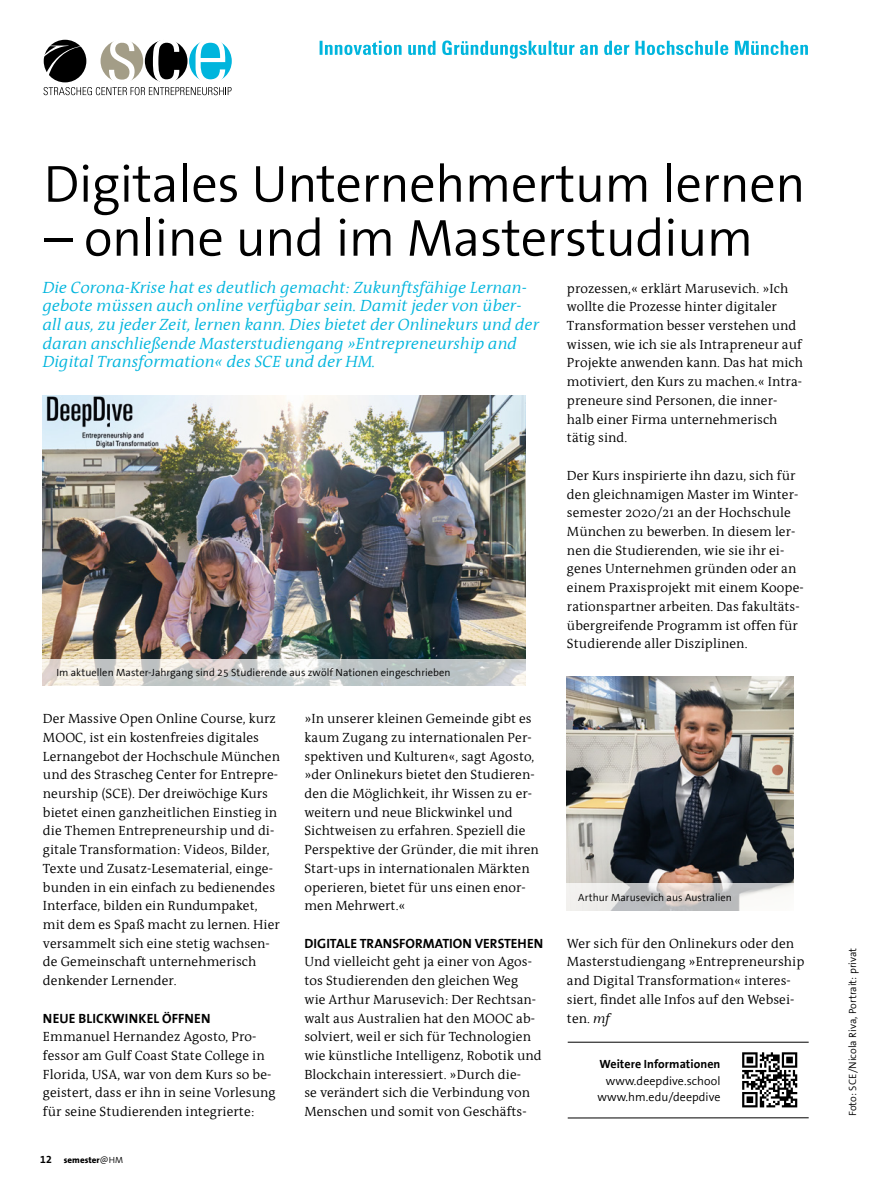
<style>
.page{position:relative;width:893px;height:1191px;background:#fff}
.page>*{position:absolute;margin:0;border:0;box-sizing:border-box;transform-origin:0 0}
.t1{font:52.5px "FHM The Sans";letter-spacing:-.01em;color:#000}
.fließtext_Kopie{font:italic 16.5px/18.8px "FHM Antiqua";letter-spacing:.005em;color:#00b5dd}
.fließtext_Kopie_3{font:13.5px/18.8px "FHM Antiqua";letter-spacing:.005em;color:#000}
.fließtext_Kopie_2{font:13.5px/18.8px "FHM Antiqua";letter-spacing:.005em;color:#000}
.fließtext_Kopie_2-2{font:700 13.5px "FHM Antiqua";letter-spacing:.005em;color:#000}
.Code-Text{font:12px "FHM The Sans";letter-spacing:.005em;color:#000}
.Code-Text-2{font:700 12px "FHM The Sans";letter-spacing:.005em;color:#000}
.fließtext_Kopie_3-2{font:10.5px "FHM The Sans";letter-spacing:.005em;color:#000}
.t2{font:800 9px "The Sans";letter-spacing:.005em;color:#000}
.s1{font-family:"The Sans Bold Expert";font-weight:400;font-size:10.5px}
.s2{font-family:"FHM The Sans";font-weight:400}
.s3{font-style:italic}
</style>
<div class="page">
<svg style="left:320px;top:40px;width:488px;height:19px"></svg>
<svg style="left:43px;top:39px;width:189px;height:56px"></svg>
<hr style="left:568px;top:1042px;width:241px;height:1px;background:#000">
<hr style="left:568px;top:1117px;width:241px;height:1px;background:#000">
<svg style="left:742px;top:1052px;width:55px;height:55px"></svg>
<img style="left:43px;top:395px;width:482px;height:264px">
<svg style="left:42px;top:659px;width:484px;height:27px;background:#d0d2d1"></svg>
<img style="left:567px;top:676px;width:226px;height:206px">
<svg style="left:566px;top:882px;width:228px;height:28px"></svg>
<p class="t1" style="left:44px;top:157px;width:763px">Digitales Unternehmertum lernen</p>
<p class="t1" style="left:44px;top:211px;width:711px">– online und im Masterstudium</p>
<p class="fließtext_Kopie" style="left:43px;top:278px;width:498px">Die Corona-Krise hat es deutlich gemacht: Zukunftsfähige Lernan&shy;gebote müssen auch online verfügbar sein. Damit jeder von über&shy;all aus, zu jeder Zeit, lernen kann. Dies bietet der Onlinekurs und der daran anschließende Masterstudiengang »Entrepreneurship and Digital Transformation« des SCE und der HM.</p>
<p class="fließtext_Kopie_3-2" style="left:56px;top:667px;width:396px">Im aktuellen Master-Jahrgang sind 25 Studierende aus zwölf Nationen eingeschrieben</p>
<p class="fließtext_Kopie_2" style="left:43px;top:709px;width:238px">Der Massive Open Online Course, kurz MOOC, ist ein kostenfreies digitales Lernangebot der Hochschule München und des Strascheg Center for Entrepre&shy;neurship (SCE). Der dreiwöchige Kurs bietet einen ganzheitlichen Einstieg in die Themen Entrepreneurship und di&shy;gitale Transformation: Videos, Bilder, Texte und Zusatz-Lesematerial, einge&shy;bunden in ein einfach zu bedienendes Interface, bilden ein Rundumpaket, mit dem es Spaß macht zu lernen. Hier versammelt sich eine stetig wachsen&shy;de Gemeinschaft unternehmerisch denkender Lernender.</p>
<p class="fließtext_Kopie_2-2" style="left:43px;top:1010px;width:169px">NEUE BLICKWINKEL ÖFFNEN</p>
<p class="fließtext_Kopie_2" style="left:43px;top:1027px;width:234px">Emmanuel Hernandez Agosto, Pro&shy;fessor am Gulf Coast State College in Florida, USA, war von dem Kurs so be&shy;geistert, dass er ihn in seine Vorlesung für seine Studierenden integrierte:</p>
<p class="t2" style="left:40px;top:1152px;width:84px"><span class="s1">12</span> semester<span class="s2">@HM</span></p>
<p class="fließtext_Kopie_2" style="left:304px;top:709px;width:236px">»In unserer kleinen Gemeinde gibt es kaum Zugang zu internationalen Per&shy;spektiven und Kulturen«, sagt Agosto, »der Onlinekurs bietet den Studieren&shy;den die Möglichkeit, ihr Wissen zu er&shy;weitern und neue Blickwinkel und Sichtweisen zu erfahren. Speziell die Perspektive der Gründer, die mit ihren Start-ups in internationalen Märkten operieren, bietet für uns einen enor&shy;men Mehrwert.«</p>
<p class="fließtext_Kopie_2-2" style="left:304px;top:936px;width:240px">DIGITALE TRANSFORMATION VERSTEHEN</p>
<p class="fließtext_Kopie_3" style="left:304px;top:953px;width:239px">Und vielleicht geht ja einer von Agos&shy;tos Studierenden den gleichen Weg wie Arthur Marusevich: Der Rechtsan&shy;walt aus Australien hat den MOOC ab&shy;solviert, weil er sich für Technologien wie künstliche Intelligenz, Robotik und Blockchain interessiert. »Durch die-<br>se verändert sich die Verbindung von Menschen und somit von Geschäfts-</p>
<p class="fließtext_Kopie_3" style="left:567px;top:279px;width:238px">prozessen,« erklärt Marusevich. »Ich wollte die Prozesse hinter digitaler Transformation besser verstehen und wissen, wie ich sie als Intrapreneur auf Projekte anwenden kann. Das hat mich motiviert, den Kurs zu machen.« Intra&shy;preneure sind Personen, die inner&shy;halb einer Firma unternehmerisch tätig sind.</p>
<p class="fließtext_Kopie_3" style="left:567px;top:466px;width:238px">Der Kurs inspirierte ihn dazu, sich für den gleichnamigen Master im Winter&shy;semester 2020/21 an der Hochschule München zu bewerben. In diesem ler&shy;nen die Studierenden, wie sie ihr ei&shy;genes Unternehmen gründen oder an einem Praxisprojekt mit einem Koope&shy;rationspartner arbeiten. Das fakultäts&shy;übergreifende Programm ist offen für Studierende aller Disziplinen.</p>
<p class="fließtext_Kopie_3-2" style="left:578px;top:892px;width:155px">Arthur Marusevich aus Australien</p>
<p class="fließtext_Kopie_3" style="left:567px;top:934px;width:239px">Wer sich für den Onlinekurs oder den<br>Masterstudiengang »Entrepreneurship and Digital Transformation« interes&shy;siert, findet alle Infos auf den Websei&shy;ten. <span class="s3">mf</span></p>
<p class="Code-Text-2" style="left:599px;top:1057px;width:122px">Weitere Informationen</p>
<p class="Code-Text" style="left:606px;top:1074px;width:116px">www.deepdive.school</p>
<p class="Code-Text" style="left:597px;top:1091px;width:125px">www.hm.edu/deepdive</p>
<p class="fließtext_Kopie_3-2" style="left:847px;top:1116px;width:170px;rotate:-90deg">Foto: SCE/Nicola Riva, Portrait: privat</p>
</div>
